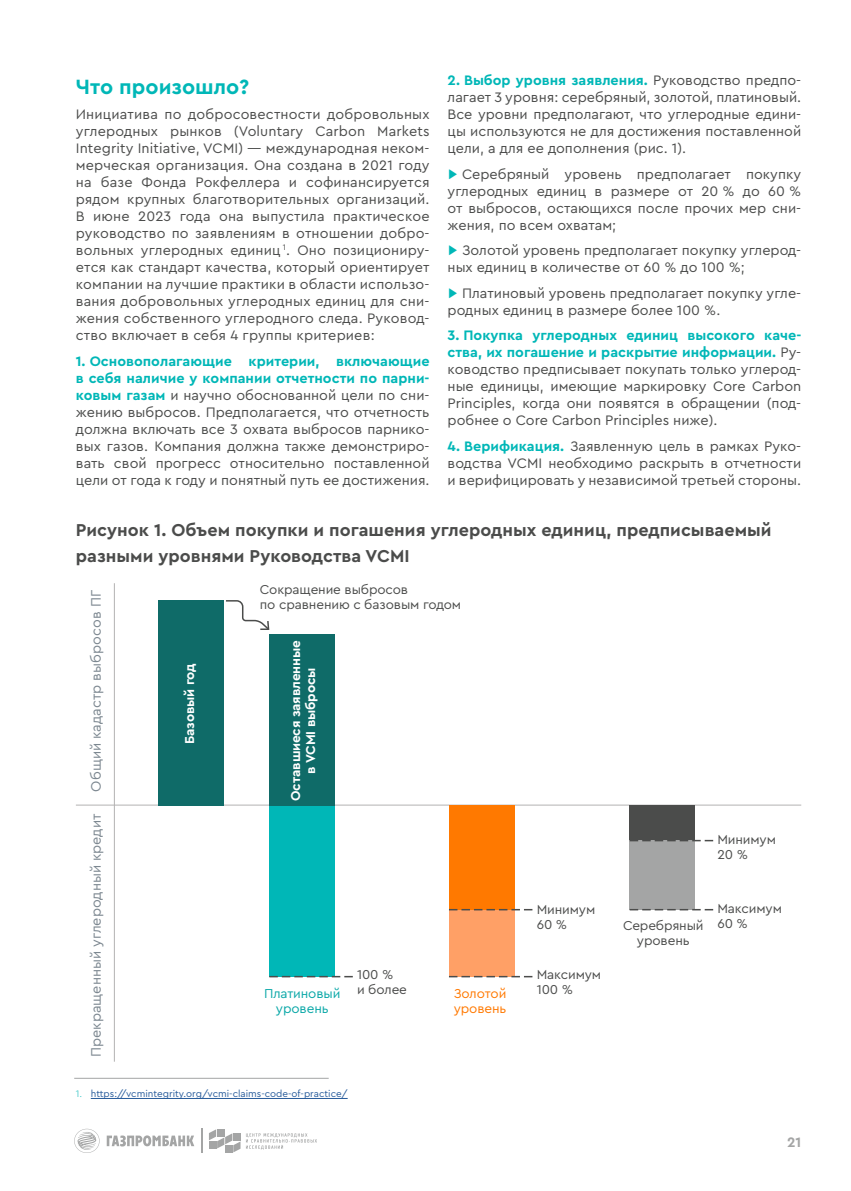
<style>
.page{position:relative;width:851px;height:1191px;background:#fff}
.page>*{position:absolute;margin:0;border:0;box-sizing:border-box;transform-origin:0 0}
.t1{font:700 21.6px "Cera CY";color:#00b7b7}
.t2{font:700 18px/25.5px "Cera CY";color:#4b4c4b}
.t3{font:14.4px/17px "Cera CY";color:#4b4c4b;text-align:justify}
.t4{font:14.4px "Cera CY";color:#7c8790}
.t5{font:700 14.4px "Cera CY";color:#a4a5a5}
.t6{font:13.5px/15px "Cera CY";letter-spacing:-.01em;color:#4b4c4b}
.t7{font:700 13.5px/15px "Cera CY";letter-spacing:-.01em;color:#fff;text-align:center}
.t8{font:13.5px/15px "Cera CY";letter-spacing:-.01em;color:#09a7a7;text-align:center}
.t9{font:13.5px/15px "Cera CY";letter-spacing:-.01em;color:#ff7900}
.t10{font:9.9px "Cera CY";color:#275b9b}
.s1{font-weight:700;color:#00b7b7}
.s2{color:#00b7b7}
.s3{font-family:"Cera Pro";font-weight:300;color:#00b7b7}
</style>
<div class="page">
<svg style="left:226px;top:600px;width:44px;height:30px"></svg>
<hr style="left:76px;top:804px;width:725px;height:1px;background:#b3b2b2">
<hr style="left:114px;top:583px;width:1px;height:478px;background:#b3b2b2">
<div style="left:269px;top:805px;width:66px;height:171px;background:#00b7b7"></div>
<div style="left:449px;top:805px;width:66px;height:171px;background:#ffa066"></div>
<div style="left:628px;top:805px;width:66px;height:104px;background:#a4a5a5"></div>
<div style="left:449px;top:805px;width:66px;height:104px;background:#ff7900"></div>
<div style="left:628px;top:805px;width:66px;height:35px;background:#4b4c4b"></div>
<div style="left:269px;top:634px;width:66px;height:171px;background:#0f6b68"></div>
<div style="left:158px;top:599px;width:66px;height:206px;background:#0f6b68"></div>
<hr style="left:91px;top:1098px;width:256px;height:1px;background:#275b9b">
<hr style="left:74px;top:1078px;width:254px;height:1px;background:#a4a5a5">
<svg style="left:269px;top:976px;width:84px;height:1px"></svg>
<svg style="left:449px;top:976px;width:83px;height:1px"></svg>
<svg style="left:449px;top:909px;width:83px;height:1px"></svg>
<svg style="left:629px;top:909px;width:84px;height:1px"></svg>
<svg style="left:629px;top:840px;width:84px;height:1px"></svg>
<svg style="left:74px;top:1128px;width:26px;height:25px"></svg>
<svg style="left:107px;top:1135px;width:87px;height:11px"></svg>
<hr style="left:201px;top:1128px;width:2px;height:25px;background:#a4a5a5">
<svg style="left:209px;top:1129px;width:31px;height:23px"></svg>
<svg style="left:246px;top:1133px;width:71px;height:16px"></svg>
<p class="t3" style="left:447px;top:71px;width:355px"><span class="s1">2. Выбор уровня заявления.</span> Руководство предпо&shy;лагает 3 уровня: серебряный, золотой, платиновый.<br>Все уровни предполагают, что углеродные едини&shy;цы используются не для достижения поставленной цели, а для ее дополнения (рис. 1).</p>
<p class="t3" style="left:447px;top:165px;width:355px"><span class="s2">▶</span> Серебряный уровень предполагает покупку углеродных единиц в размере от 20 % до 60 % от выбросов, остающихся после прочих мер сни&shy;жения, по всем охватам;</p>
<p class="t3" style="left:447px;top:241px;width:355px"><span class="s2">▶</span> Золотой уровень предполагает покупку углерод&shy;ных единиц в количестве от 60 % до 100 %;</p>
<p class="t3" style="left:447px;top:284px;width:355px"><span class="s2">▶</span> Платиновый уровень предполагает покупку угле&shy;родных единиц в размере более 100 %.</p>
<p class="t3" style="left:447px;top:326px;width:355px"><span class="s1">3. Покупка углеродных единиц высокого каче&shy;ства, их погашение и раскрытие информации.</span> Ру&shy;ководство предписывает покупать только углерод&shy;ные единицы, имеющие маркировку Core Carbon Principles, когда они появятся в обращении (под&shy;робнее о Core Carbon Principles ниже).</p>
<p class="t3" style="left:447px;top:437px;width:355px"><span class="s1">4. Верификация.</span> Заявленную цель в рамках Руко&shy;водства VCMI необходимо раскрыть в отчетности и верифицировать у независимой третьей стороны.</p>
<p class="t2" style="left:76px;top:516px;width:697px">Рисунок 1. Объем покупки и погашения углеродных единиц, предписываемый разными уровнями Руководства VCMI</p>
<h1 class="t1" style="left:76px;top:72px;width:175px">Что произошло?</h1>
<p class="t3" style="left:76px;top:105px;width:355px">Инициатива по добросовестности добровольных углеродных рынков (Voluntary Carbon Markets Integrity Initiative, VCMI) — международная неком&shy;мерческая организация. Она создана в 2021 году на базе Фонда Рокфеллера и софинансируется рядом крупных благотворительных организаций.<br>В июне 2023 года она выпустила практическое руководство по заявлениям в отношении добро&shy;вольных углеродных единиц <sup>1</sup>. Оно позициониру&shy;ется как стандарт качества, который ориентирует компании на лучшие практики в области использо&shy;вания добровольных углеродных единиц для сни&shy;жения собственного углеродного следа. Руковод&shy;ство включает в себя 4 группы критериев:</p>
<p class="t3" style="left:76px;top:352px;width:355px"><span class="s1">1. Основополагающие критерии, включающие в себя наличие у компании отчетности по парни&shy;ковым газам</span> и научно обоснованной цели по сни&shy;жению выбросов. Предполагается, что отчетность должна включать все 3 охвата выбросов парнико&shy;вых газов. Компания должна также демонстриро&shy;вать свой прогресс относительно поставленной цели от года к году и понятный путь ее достижения.</p>
<p class="t6" style="left:260px;top:581px;width:203px">Сокращение выбросов<br>по сравнению с базовым годом</p>
<p class="t4" style="left:87px;top:791px;width:203px;rotate:-90deg">Общий кадастр выбросов ПГ</p>
<p class="t4" style="left:87px;top:1057px;width:245px;rotate:-90deg">Прекращенный углеродный кредит</p>
<p class="t10" style="left:76px;top:1087px;width:273px"><span class="s3">1.</span> https://vcmintegrity.org/vcmi-claims-code-of-practice/</p>
<p class="t7" style="left:287px;top:801px;width:162px;rotate:-90deg">Оставшиеся заявленные в VCMI выбросы</p>
<p class="t7" style="left:181px;top:744px;width:83px;rotate:-90deg">Базовый год</p>
<p class="t6" style="left:357px;top:966px;width:51px">100 %<br>и более</p>
<p class="t8" style="left:264px;top:985px;width:78px">Платиновый уровень</p>
<p class="t9" style="left:453px;top:985px;width:54px">Золотой уровень</p>
<p class="t6" style="left:536px;top:901px;width:60px">Минимум<br>60 %</p>
<p class="t6" style="left:536px;top:966px;width:66px">Максимум<br>100 %</p>
<p class="t6" style="left:717px;top:831px;width:60px">Минимум<br>20 %</p>
<p class="t6" style="left:623px;top:917px;width:82px;text-align:center">Серебряный уровень</p>
<p class="t6" style="left:717px;top:900px;width:66px">Максимум<br>60 %</p>
<p class="t5" style="left:787px;top:1132px;width:16px">21</p>
</div>
